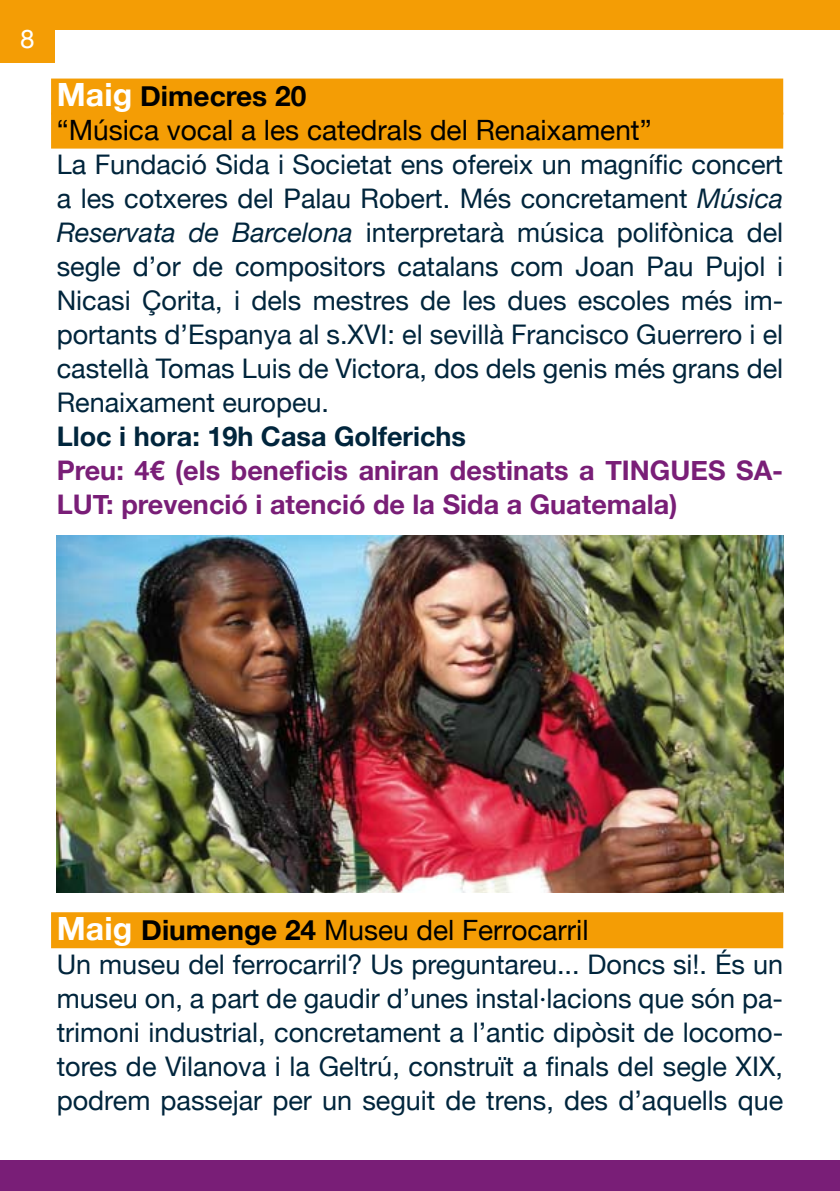
<style>
.page{position:relative;width:840px;height:1191px;background:#fff}
.page>*{position:absolute;margin:0;border:0;box-sizing:border-box;transform-origin:0 0}
.t1{font:28px/34px "Helvetica Neue";color:#000}
.t2{font:27px/34px "Helvetica Neue";color:#00253c;text-align:justify}
.t3{font:700 27px/34px "Helvetica Neue";color:#791e77}
.t4{font:700 27px "Helvetica Neue";color:#00253c}
.t5{font:26px "Helvetica Neue";color:#fff}
.s1{font-weight:700;font-size:32px;color:#fff}
.s2{font-weight:700}
.s3{font-style:italic}
</style>
<div class="page">
<div style="left:0;top:0;width:839px;height:29px;background:#f49d05"></div>
<div style="left:0;top:1161px;width:839px;height:30px;background:#791e77"></div>
<img style="left:57px;top:535px;width:725px;height:358px">
<div style="left:0;top:9px;width:55px;height:53px;background:#f49d05"></div>
<div style="left:51px;top:79px;width:731px;height:36px;background:#f49d05"></div>
<div style="left:51px;top:113px;width:731px;height:36px;background:#f49d05"></div>
<div style="left:51px;top:912px;width:731px;height:36px;background:#f49d05"></div>
<p class="t5" style="left:20px;top:23px;width:16px">8</p>
<p class="t1" style="left:57px;top:79px;width:596px"><span class="s1">Maig</span> <span class="s2">Dimecres 20<br></span>“Música vocal a les catedrals del Renaixament”</p>
<p class="t2" style="left:57px;top:147px;width:727px">La Fundació Sida i Societat ens ofereix un magnífic concert a les cotxeres del Palau Robert. Més concretament <span class="s3">Música Reservata de Barcelona</span> interpretarà música polifònica del segle d’or de compositors catalans com Joan Pau Pujol i Nicasi Çorita, i dels mestres de les dues escoles més im&shy;portants d’Espanya al s.XVI: el sevillà Francisco Guerrero i el castellà Tomas Luis de Victora, dos dels genis més grans del Renaixament europeu.</p>
<p class="t4" style="left:57px;top:420px;width:410px">Lloc i hora: 19h Casa Golferichs</p>
<p class="t3" style="left:57px;top:453px;width:727px">Preu: 4€ (els beneficis aniran destinats a TINGUES SA-<br>LUT: prevenció i atenció de la Sida a Guatemala)</p>
<p class="t1" style="left:57px;top:912px;width:533px"><span class="s1">Maig</span> <span class="s2">Diumenge 24</span> Museu del Ferrocarril</p>
<p class="t2" style="left:57px;top:946px;width:727px">Un museu del ferrocarril? Us preguntareu... Doncs si!. És un museu on, a part de gaudir d’unes instal·lacions que són pa&shy;trimoni industrial, concretament a l’antic dipòsit de locomo&shy;tores de Vilanova i la Geltrú, construït a finals del segle XIX, podrem passejar per un seguit de trens, des d’aquells que</p>
</div>
